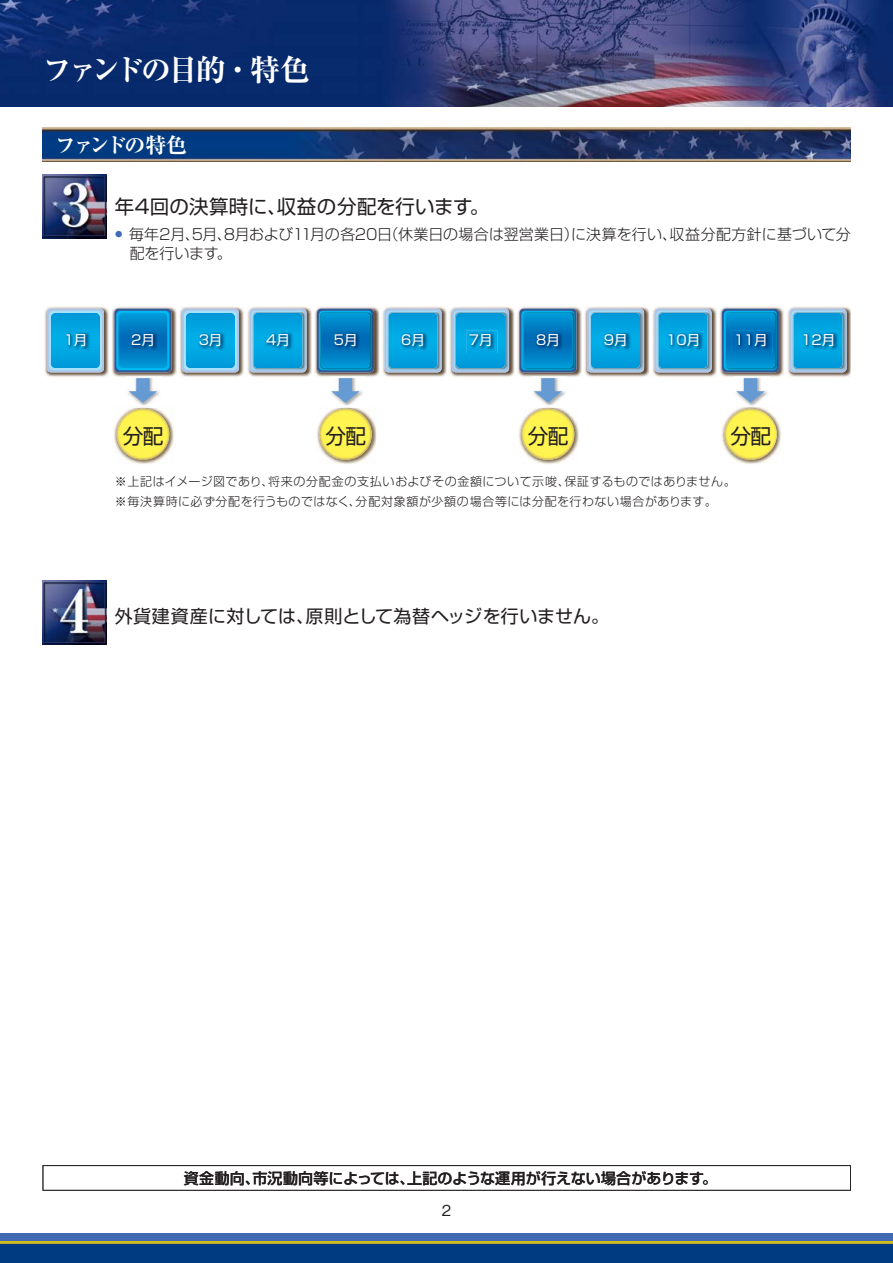
<style>
.page{position:relative;width:893px;height:1263px;background:#fff}
.page>*{position:absolute;margin:0;border:0;box-sizing:border-box;transform-origin:0 0}
.t1{font:30px "Ryumin Pro Ex Bold 90 pv RKSJ H";letter-spacing:-.105em;color:#fff}
.t2{font:21px "Ryumin Pro Ex Bold 90 pv RKSJ H";letter-spacing:-.125em;color:#fff}
.t3{font:20.7px "Shin Go Pro Regular 90 pv RKSJ H";letter-spacing:-.035em;color:#231f20}
.t4{font:19.5px "Shin Go Pro Regular 90 pv RKSJ H";letter-spacing:.01em;color:#231f20}
.t5{font:18px "Shin Go Pro Regular 90 pv RKSJ H";letter-spacing:.005em;color:#231f20}
.t6{font:15px/18.8px "Shin Go Pro Light 90 pv RKSJ H";letter-spacing:-.005em;color:#231f20}
.t7{font:15px "Shin Go Pro Medium 90 pv RKSJ H";color:#231f20}
.t8{font:15px "Gothic BBB Pro Medium 90 pv RKSJ H";color:#231f20}
.t9{font:13.5px "Shin Go Pro Regular 90 pv RKSJ H";color:#fff}
.t10{font:12px/19.5px "Shin Go Pro Light 90 pv RKSJ H";letter-spacing:.04em;color:#231f20}
.s1{font-family:"Shin Go Pro Heavy 90 pv RKSJ H";color:#426ab3}
</style>
<div class="page">
<img style="left:0;top:0;width:892px;height:107px">
<div style="left:0;top:1233px;width:892px;height:9px;background:#426ab3"></div>
<svg style="left:0;top:1242px;width:892px;height:2px;background:#c4b129"></svg>
<div style="left:0;top:1244px;width:892px;height:19px;background:#003a80"></div>
<img style="left:43px;top:128px;width:807px;height:34px">
<img style="left:719px;top:306px;width:65px;height:71px">
<svg style="left:721px;top:309px;width:58px;height:63px"></svg>
<svg style="left:723px;top:311px;width:54px;height:59px"></svg>
<img style="left:724px;top:312px;width:54px;height:59px">
<img style="left:724px;top:312px;width:53px;height:58px">
<img style="left:726px;top:313px;width:49px;height:55px;border-radius:4px">
<img style="left:517px;top:306px;width:65px;height:71px">
<svg style="left:519px;top:309px;width:57px;height:63px"></svg>
<svg style="left:521px;top:311px;width:53px;height:59px"></svg>
<img style="left:522px;top:312px;width:53px;height:59px">
<img style="left:522px;top:312px;width:52px;height:58px">
<img style="left:523px;top:313px;width:49px;height:55px;border-radius:4px">
<img style="left:314px;top:306px;width:65px;height:71px">
<svg style="left:317px;top:309px;width:57px;height:63px"></svg>
<img style="left:319px;top:312px;width:54px;height:59px">
<img style="left:319px;top:312px;width:53px;height:58px">
<img style="left:321px;top:313px;width:49px;height:55px;border-radius:4px">
<img style="left:112px;top:306px;width:65px;height:71px">
<svg style="left:114px;top:309px;width:57px;height:63px"></svg>
<svg style="left:116px;top:311px;width:53px;height:59px"></svg>
<img style="left:118px;top:313px;width:49px;height:55px;border-radius:4px">
<img style="left:179px;top:306px;width:65px;height:71px">
<div style="left:182px;top:309px;width:57px;height:63px;background:#adc5e7;border-radius:4px"></div>
<div style="left:184px;top:311px;width:53px;height:59px;background:#aae1fa;border-radius:4px"></div>
<img style="left:186px;top:313px;width:49px;height:55px;border-radius:4px">
<img style="left:44px;top:306px;width:65px;height:71px">
<div style="left:47px;top:309px;width:57px;height:63px;background:#adc5e7;border-radius:4px"></div>
<div style="left:49px;top:311px;width:53px;height:59px;background:#aae1fa;border-radius:4px"></div>
<img style="left:247px;top:306px;width:65px;height:71px">
<div style="left:249px;top:309px;width:57px;height:63px;background:#adc5e7;border-radius:4px"></div>
<div style="left:251px;top:311px;width:53px;height:59px;background:#abd7f3;border-radius:4px"></div>
<img style="left:304px;top:314px;width:1px;height:54px">
<img style="left:252px;top:312px;width:52px;height:58px">
<img style="left:449px;top:306px;width:65px;height:71px">
<svg style="left:452px;top:309px;width:57px;height:63px"></svg>
<img style="left:507px;top:314px;width:1px;height:54px">
<img style="left:454px;top:312px;width:53px;height:58px">
<img style="left:652px;top:306px;width:65px;height:71px">
<div style="left:654px;top:309px;width:57px;height:63px;background:#adc5e7;border-radius:4px"></div>
<div style="left:656px;top:311px;width:53px;height:59px;background:#abd6f2;border-radius:4px"></div>
<img style="left:709px;top:313px;width:1px;height:56px">
<img style="left:657px;top:312px;width:52px;height:58px">
<img style="left:114px;top:407px;width:60px;height:57px">
<img style="left:117px;top:409px;width:52px;height:51px;border-radius:50%">
<img style="left:127px;top:376px;width:34px;height:31px">
<svg style="left:129px;top:378px;width:28px;height:25px"></svg>
<img style="left:317px;top:407px;width:59px;height:57px">
<img style="left:319px;top:409px;width:53px;height:51px">
<img style="left:329px;top:376px;width:35px;height:31px">
<svg style="left:331px;top:378px;width:28px;height:25px"></svg>
<img style="left:519px;top:407px;width:60px;height:57px">
<img style="left:521px;top:409px;width:53px;height:51px">
<img style="left:531px;top:376px;width:35px;height:31px">
<svg style="left:533px;top:378px;width:29px;height:25px"></svg>
<img style="left:722px;top:407px;width:59px;height:57px">
<img style="left:724px;top:409px;width:52px;height:51px">
<img style="left:734px;top:376px;width:35px;height:31px">
<svg style="left:736px;top:378px;width:28px;height:25px"></svg>
<img style="left:51px;top:313px;width:49px;height:55px;border-radius:4px">
<img style="left:253px;top:313px;width:49px;height:55px;border-radius:4px">
<img style="left:382px;top:306px;width:65px;height:71px">
<div style="left:384px;top:309px;width:57px;height:63px;background:#adc5e7;border-radius:4px"></div>
<div style="left:386px;top:311px;width:53px;height:59px;background:#abd7f3;border-radius:4px"></div>
<img style="left:439px;top:314px;width:1px;height:54px">
<img style="left:387px;top:312px;width:52px;height:58px">
<img style="left:388px;top:313px;width:49px;height:55px;border-radius:4px">
<img style="left:456px;top:313px;width:49px;height:55px;border-radius:4px">
<img style="left:584px;top:306px;width:65px;height:71px">
<svg style="left:587px;top:309px;width:57px;height:63px"></svg>
<img style="left:642px;top:314px;width:1px;height:54px">
<img style="left:589px;top:312px;width:53px;height:58px">
<img style="left:591px;top:313px;width:49px;height:55px;border-radius:4px">
<img style="left:658px;top:313px;width:49px;height:55px;border-radius:4px">
<img style="left:787px;top:306px;width:63px;height:71px">
<div style="left:789px;top:309px;width:57px;height:63px;background:#adc5e7;border-radius:4px"></div>
<div style="left:791px;top:311px;width:53px;height:59px;background:#abd5f2;border-radius:4px"></div>
<img style="left:844px;top:313px;width:1px;height:56px">
<img style="left:792px;top:312px;width:52px;height:58px">
<img style="left:793px;top:313px;width:49px;height:55px;border-radius:4px">
<img style="left:61px;top:331px;width:31px;height:22px">
<img style="left:129px;top:331px;width:31px;height:22px">
<img style="left:264px;top:331px;width:31px;height:22px">
<img style="left:331px;top:331px;width:31px;height:22px">
<img style="left:466px;top:331px;width:31px;height:22px">
<img style="left:533px;top:331px;width:32px;height:22px">
<img style="left:663px;top:331px;width:42px;height:22px">
<img style="left:731px;top:331px;width:41px;height:22px">
<img style="left:196px;top:331px;width:31px;height:22px">
<img style="left:398px;top:331px;width:32px;height:22px">
<img style="left:601px;top:331px;width:31px;height:22px">
<img style="left:798px;top:331px;width:42px;height:22px">
<img style="left:43px;top:174px;width:63px;height:64px">
<img style="left:43px;top:581px;width:63px;height:64px">
<svg style="left:43px;top:1165px;width:807px;height:26px"></svg>
<h1 class="t1" style="left:43px;top:58px;width:269px">ファンドの目的・特色</h1>
<h2 class="t2" style="left:55px;top:137px;width:133px">ファンドの特色</h2>
<h3 class="t4" style="left:115px;top:200px;width:376px">年4回の決算時に、収益の分配を行います。</h3>
<p class="t6" style="left:130px;top:227px;width:722px;text-indent:-15px"><span class="s1">•</span> 毎年2月、5月、8月および11月の各20日（休業日の場合は翌営業日）に決算を行い、収益分配方針に基づいて分配を行います。</p>
<p class="t9" style="left:64px;top:335px;width:25px">1月</p>
<p class="t9" style="left:131px;top:335px;width:25px">2月</p>
<p class="t9" style="left:199px;top:335px;width:25px">3月</p>
<p class="t9" style="left:266px;top:335px;width:25px">4月</p>
<p class="t9" style="left:334px;top:335px;width:25px">5月</p>
<p class="t9" style="left:401px;top:335px;width:25px">6月</p>
<p class="t9" style="left:469px;top:335px;width:25px">7月</p>
<p class="t9" style="left:536px;top:335px;width:25px">8月</p>
<p class="t9" style="left:603px;top:335px;width:25px">9月</p>
<p class="t9" style="left:666px;top:335px;width:35px">10月</p>
<p class="t9" style="left:733px;top:335px;width:35px">11月</p>
<p class="t9" style="left:801px;top:335px;width:35px">12月</p>
<h3 class="t3" style="left:123px;top:428px;width:42px">分配</h3>
<h3 class="t3" style="left:325px;top:428px;width:42px">分配</h3>
<h3 class="t3" style="left:528px;top:428px;width:42px">分配</h3>
<h3 class="t3" style="left:730px;top:428px;width:42px">分配</h3>
<p class="t10" style="left:115px;top:474px;width:622px">※上記はイメージ図であり、将来の分配金の支払いおよびその金額について示唆、保証するものではありません。※毎決算時に必ず分配を行うものではなく、分配対象額が少額の場合等には分配を行わない場合があります。</p>
<h3 class="t5" style="left:115px;top:609px;width:496px">外貨建資産に対しては、原則として為替ヘッジを行いません。</h3>
<p class="t7" style="left:184px;top:1172px;width:535px">資金動向、市況動向等によっては、上記のような運用が行えない場合があります。</p>
<p class="t8" style="left:442px;top:1204px;width:11px">2</p>
</div>
